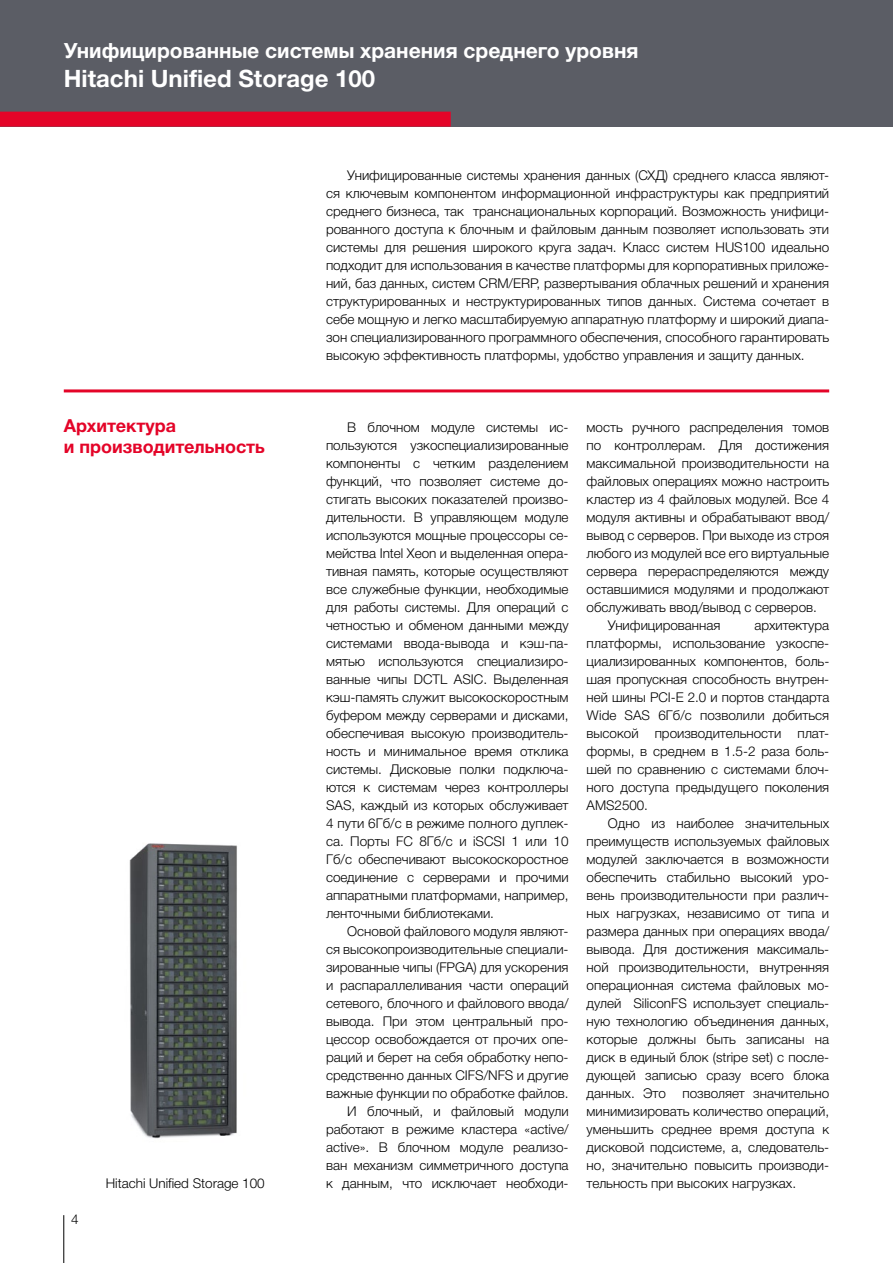
<style>
.page{position:relative;width:893px;height:1263px;background:#fff}
.page>*{position:absolute;margin:0;border:0;box-sizing:border-box;transform-origin:0 0}
.t1{font:700 24px "Helvetica Neue Cyr";color:#fff}
.t2{font:700 21px "Helvetica Neue Cyr";color:#fff}
.t3{font:700 18px/21.6px "Helvetica Neue Cyr";color:#e40428}
.t4{font:300 13.5px/18px "Helvetica Neue Cyr";color:#000;text-align:justify}
</style>
<div class="page">
<hr style="left:63px;top:1215px;width:1px;height:48px;background:#000">
<div style="left:0;top:0;width:892px;height:127px;background:#5b5d65"></div>
<div style="left:0;top:112px;width:451px;height:15px;background:#e40428"></div>
<hr style="left:64px;top:389px;width:765px;height:3px;background:#e40428">
<img style="left:129px;top:843px;width:108px;height:296px">
<h2 class="t2" style="left:64px;top:39px;width:576px">Унифицированные системы хранения среднего уровня</h2>
<h1 class="t1" style="left:64px;top:65px;width:313px">Hitachi Unified Storage 100</h1>
<h3 class="t3" style="left:64px;top:415px;width:203px">Архитектура<br>и производительность</h3>
<p class="t4" style="left:71px;top:1210px;width:9px">4</p>
<p class="t4" style="left:106px;top:1174px;width:161px">Hitachi Unified Storage 100</p>
<p class="t4" style="left:326px;top:166px;width:505px;text-indent:21px">Унифицированные системы хранения данных (СХД) среднего класса являют&shy;ся ключевым компонентом информационной инфраструктуры как предприятий среднего бизнеса, так транснациональных корпораций. Возможность унифици&shy;рованного доступа к блочным и файловым данным позволяет использовать эти системы для решения широкого круга задач. Класс систем HUS100 идеально подходит для использования в качестве платформы для корпоративных приложе&shy;ний, баз данных, систем CRM/ERP, развертывания облачных решений и хранения структурированных и неструктурированных типов данных. Система сочетает в себе мощную и легко масштабируемую аппаратную платформу и широкий диапа&shy;зон специализированного программного обеспечения, способного гарантировать высокую эффективность платформы, удобство управления и защиту данных.</p>
<p class="t4" style="left:326px;top:418px;width:244px;text-indent:21px">В блочном модуле системы ис&shy;пользуются узкоспециализированные компоненты c четким разделением функций, что позволяет системе до&shy;стигать высоких показателей произво&shy;дительности. В управляющем модуле используются мощные процессоры се&shy;мейства Intel Xeon и выделенная опера&shy;тивная память, которые осуществляют все служебные функции, необходимые для работы системы. Для операций с четностью и обменом данными между системами ввода-вывода и кэш-па&shy;мятью используются специализиро&shy;ванные чипы DCTL ASIC. Выделенная кэш-память служит высокоскоростным буфером между серверами и дисками, обеспечивая высокую производитель&shy;ность и минимальное время отклика системы. Дисковые полки подключа&shy;ются к системам через контроллеры SAS, каждый из которых обслуживает 4 пути 6Гб/c в режиме полного дуплек&shy;са. Порты FC 8Гб/c и iSCSI 1 или 10<br>Гб/c обеспечивают высокоскоростное соединение с серверами и прочими аппаратными платформами, например, ленточными библиотеками.</p>
<p class="t4" style="left:326px;top:922px;width:244px;text-align:right">Основой файлового модуля являют-<br>ся высокопроизводительные специали&shy;зированные чипы (FPGA) для ускорения и распараллеливания части операций сетевого, блочного и файлового ввода/ вывода. При этом центральный про&shy;цессор освобождается от прочих опе&shy;раций и берет на себя обработку непо&shy;средственно данных CIFS/NFS и другие важные функции по обработке файлов.<br>И блочный, и файловый модули работают в режиме кластера «active/ active». В блочном модуле реализо&shy;ван механизм симметричного доступа к данным, что исключает необходи-</p>
<p class="t4" style="left:587px;top:418px;width:244px">мость ручного распределения томов</p>
<p class="t4" style="left:587px;top:436px;width:244px">по контроллерам. Для достижения</p>
<p class="t4" style="left:587px;top:454px;width:244px">максимальной производительности на</p>
<p class="t4" style="left:587px;top:472px;width:244px">файловых операциях можно настроить</p>
<p class="t4" style="left:587px;top:490px;width:244px">кластер из 4 файловых модулей. Все 4</p>
<p class="t4" style="left:587px;top:508px;width:244px">модуля активны и обрабатывают ввод/</p>
<p class="t4" style="left:587px;top:526px;width:244px">вывод с серверов. При выходе из строя</p>
<p class="t4" style="left:587px;top:544px;width:244px">любого из модулей все его виртуальные</p>
<p class="t4" style="left:587px;top:562px;width:244px">сервера перераспределяются между</p>
<p class="t4" style="left:587px;top:580px;width:244px">оставшимися модулями и продолжают</p>
<p class="t4" style="left:587px;top:598px;width:232px">обслуживать ввод/вывод с серверов.</p>
<p class="t4" style="left:608px;top:616px;width:114px">Унифицированная</p>
<p class="t4" style="left:587px;top:616px;width:244px;text-indent:168px">архитектура платформы, использование узкоспе&shy;циализированных компонентов, боль&shy;шая пропускная способность внутрен&shy;ней шины PCI-E 2.0 и портов стандарта Wide SAS 6Гб/c позволили добиться высокой производительности плат&shy;формы, в среднем в 1.5-2 раза боль&shy;шей по сравнению с системами блоч&shy;ного доступа предыдущего поколения AMS2500.</p>
<p class="t4" style="left:587px;top:814px;width:244px;text-indent:21px">Одно из наиболее значительных преимуществ используемых файловых модулей заключается в возможности обеспечить стабильно высокий уро&shy;вень производительности при различ&shy;ных нагрузках, независимо от типа и размера данных при операциях ввода/ вывода. Для достижения максималь&shy;ной производительности, внутренняя операционная система файловых мо&shy;дулей SiliconFS использует специаль&shy;ную технологию объединения данных, которые должны быть записаны на диск в единый блок (stripe set) с после&shy;дующей записью сразу всего блока данных. Это позволяет значительно минимизировать количество операций, уменьшить среднее время доступа к дисковой подсистеме, а, следователь&shy;но, значительно повысить производи&shy;тельность при высоких нагрузках.</p>
</div>
